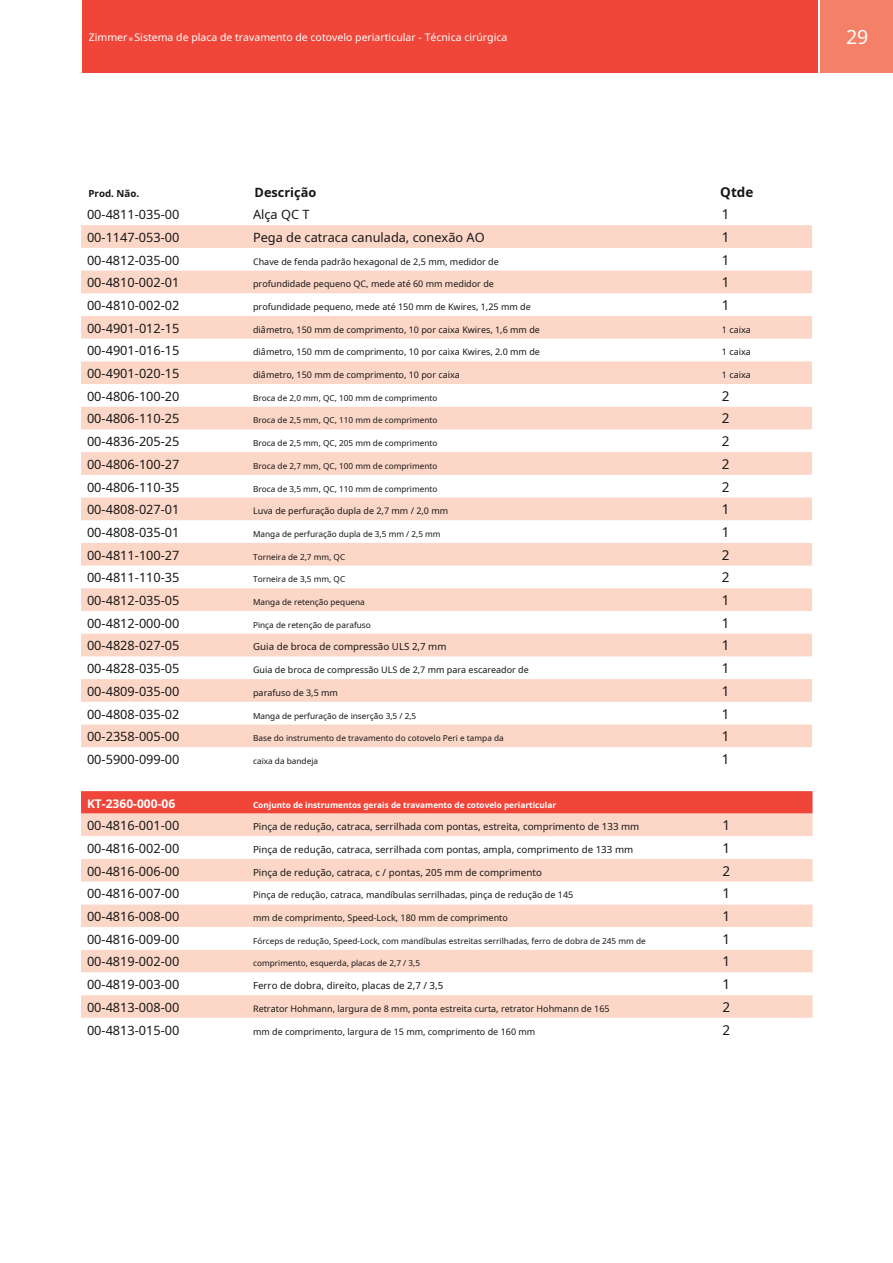
<style>
.page{position:relative;width:893px;height:1263px;background:#fff}
.page>*{position:absolute;margin:0;border:0;box-sizing:border-box;transform-origin:0 0}
.t1{font:19.5px "Noto Sans";color:#fff}
.t2{font:13.5px/22.6px "Noto Sans";color:#171615;text-align:justify}
.t3{font:700 13.5px "Noto Sans";color:#171615}
.t4{font:12.75px/22.6px "Noto Sans";color:#171615;text-align:justify}
.t5{font:700 12.75px "Noto Sans";color:#171615}
.t6{font:700 12px "Noto Sans";color:#fff}
.t7{font:10.5px "Noto Sans";color:#fff}
.t8{font:9.75px "Noto Sans";color:#171615}
.t9{font:700 9.75px "Noto Sans";color:#171615}
.t10{font:9px "Noto Sans";color:#171615}
.t11{font:8.25px "Noto Sans";color:#171615}
.t12{font:700 8.25px "Noto Sans";color:#fff}
.s1{font-size:5.25px}
</style>
<div class="page">
<div style="left:821px;top:0;width:72px;height:72px;background:#f48167"></div>
<div style="left:83px;top:0;width:735px;height:72px;background:#ef4639"></div>
<svg style="left:81px;top:791px;width:731px;height:23px;background:#ef4b3e"></svg>
<div style="left:81px;top:814px;width:731px;height:22px;background:#fcd7c8"></div>
<svg style="left:81px;top:859px;width:731px;height:159px;fill:#fcd7c8"></svg>
<svg style="left:81px;top:225px;width:731px;height:522px;fill:#fcdacd"></svg>
<p class="t7" style="left:89px;top:30px;width:420px">Zimmer <span class="s1">®</span> Sistema de placa de travamento de cotovelo periarticular - Técnica cirúrgica</p>
<h1 class="t1" style="left:846px;top:23px;width:24px">29</h1>
<p class="t9" style="left:89px;top:186px;width:52px">Prod. Não.</p>
<h3 class="t5" style="left:255px;top:183px;width:63px">Descrição</h3>
<h2 class="t3" style="left:720px;top:182px;width:35px">Qtde</h2>
<p class="t4" style="left:87px;top:203px;width:94px">00-4811-035-00<br>00-1147-053-00<br>00-4812-035-00<br>00-4810-002-01<br>00-4810-002-02<br>00-4901-012-15<br>00-4901-016-15<br>00-4901-020-15<br>00-4806-100-20<br>00-4806-110-25<br>00-4836-205-25<br>00-4806-100-27<br>00-4806-110-35<br>00-4808-027-01<br>00-4808-035-01<br>00-4811-100-27<br>00-4811-110-35<br>00-4812-035-05<br>00-4812-000-00<br>00-4828-027-05<br>00-4828-035-05<br>00-4809-035-00<br>00-4808-035-02<br>00-2358-005-00<br>00-5900-099-00</p>
<h3 class="t4" style="left:253px;top:203px;width:233px">Alça QC T<br>Pega de catraca canulada, conexão AO</h3>
<p class="t10" style="left:253px;top:255px;width:247px">Chave de fenda padrão hexagonal de 2,5 mm, medidor de</p>
<p class="t10" style="left:253px;top:278px;width:242px">profundidade pequeno QC, mede até 60 mm medidor de</p>
<p class="t10" style="left:253px;top:300px;width:279px">profundidade pequeno, mede até 150 mm de Kwires, 1,25 mm de</p>
<p class="t10" style="left:253px;top:323px;width:288px">diâmetro, 150 mm de comprimento, 10 por caixa Kwires, 1,6 mm de</p>
<p class="t10" style="left:253px;top:346px;width:288px">diâmetro, 150 mm de comprimento, 10 por caixa Kwires, 2.0 mm de</p>
<p class="t10" style="left:253px;top:368px;width:208px">diâmetro, 150 mm de comprimento, 10 por caixa</p>
<p class="t11" style="left:253px;top:392px;width:186px">Broca de 2,0 mm, QC, 100 mm de comprimento</p>
<p class="t11" style="left:253px;top:415px;width:186px">Broca de 2,5 mm, QC, 110 mm de comprimento</p>
<p class="t11" style="left:253px;top:437px;width:186px">Broca de 2,5 mm, QC, 205 mm de comprimento</p>
<p class="t11" style="left:253px;top:460px;width:186px">Broca de 2,7 mm, QC, 100 mm de comprimento</p>
<p class="t11" style="left:253px;top:483px;width:186px">Broca de 3,5 mm, QC, 110 mm de comprimento</p>
<p class="t10" style="left:253px;top:505px;width:197px">Luva de perfuração dupla de 2,7 mm / 2,0 mm</p>
<p class="t11" style="left:253px;top:528px;width:189px">Manga de perfuração dupla de 3,5 mm / 2,5 mm</p>
<p class="t11" style="left:253px;top:551px;width:94px">Torneira de 2,7 mm, QC</p>
<p class="t11" style="left:253px;top:573px;width:94px">Torneira de 3,5 mm, QC</p>
<p class="t11" style="left:253px;top:596px;width:113px">Manga de retenção pequena</p>
<p class="t11" style="left:253px;top:619px;width:119px">Pinça de retenção de parafuso</p>
<p class="t8" style="left:253px;top:640px;width:195px">Guia de broca de compressão ULS 2,7 mm</p>
<p class="t10" style="left:253px;top:663px;width:277px">Guia de broca de compressão ULS de 2,7 mm para escareador de</p>
<p class="t10" style="left:253px;top:686px;width:86px">parafuso de 3,5 mm</p>
<p class="t11" style="left:253px;top:710px;width:165px">Manga de perfuração de inserção 3,5 / 2,5</p>
<p class="t11" style="left:253px;top:732px;width:252px">Base do instrumento de travamento do cotovelo Peri e tampa da</p>
<p class="t11" style="left:253px;top:755px;width:66px">caixa da bandeja</p>
<h3 class="t6" style="left:87px;top:795px;width:90px">KT-2360-000-06</h3>
<h3 class="t4" style="left:87px;top:814px;width:94px">00-4816-001-00<br>00-4816-002-00<br>00-4816-006-00<br>00-4816-007-00<br>00-4816-008-00<br>00-4816-009-00<br>00-4819-002-00<br>00-4819-003-00<br>00-4813-008-00<br>00-4813-015-00</h3>
<p class="t12" style="left:253px;top:799px;width:305px">Conjunto de instrumentos gerais de travamento de cotovelo periarticular</p>
<p class="t8" style="left:253px;top:820px;width:388px">Pinça de redução, catraca, serrilhada com pontas, estreita, comprimento de 133 mm</p>
<p class="t8" style="left:253px;top:842px;width:382px">Pinça de redução, catraca, serrilhada com pontas, ampla, comprimento de 133 mm</p>
<p class="t8" style="left:253px;top:865px;width:290px">Pinça de redução, catraca, c / pontas, 205 mm de comprimento</p>
<p class="t10" style="left:253px;top:889px;width:322px">Pinça de redução, catraca, mandíbulas serrilhadas, pinça de redução de 145</p>
<p class="t10" style="left:253px;top:911px;width:256px">mm de comprimento, Speed-Lock, 180 mm de comprimento</p>
<p class="t11" style="left:253px;top:935px;width:394px">Fórceps de redução, Speed-Lock, com mandíbulas estreitas serrilhadas, ferro de dobra de 245 mm de</p>
<p class="t11" style="left:253px;top:958px;width:169px">comprimento, esquerda, placas de 2,7 / 3,5</p>
<p class="t8" style="left:253px;top:979px;width:192px">Ferro de dobra, direito, placas de 2,7 / 3,5</p>
<p class="t10" style="left:253px;top:1002px;width:358px">Retrator Hohmann, largura de 8 mm, ponta estreita curta, retrator Hohmann de 165</p>
<p class="t10" style="left:253px;top:1025px;width:284px">mm de comprimento, largura de 15 mm, comprimento de 160 mm</p>
<h2 class="t2" style="left:722px;top:203px;width:9px">1<br>1<br>1<br>1<br>1</h2>
<p class="t10" style="left:722px;top:323px;width:30px">1 caixa</p>
<p class="t10" style="left:722px;top:346px;width:30px">1 caixa</p>
<p class="t10" style="left:722px;top:368px;width:30px">1 caixa</p>
<h2 class="t2" style="left:722px;top:384px;width:9px">2<br>2<br>2<br>2<br>2<br>1<br>1<br>2<br>2<br>1<br>1<br>1<br>1<br>1<br>1<br>1<br>1</h2>
<h2 class="t2" style="left:722px;top:814px;width:9px">1<br>1<br>2<br>1<br>1<br>1<br>1<br>1<br>2<br>2</h2>
</div>
